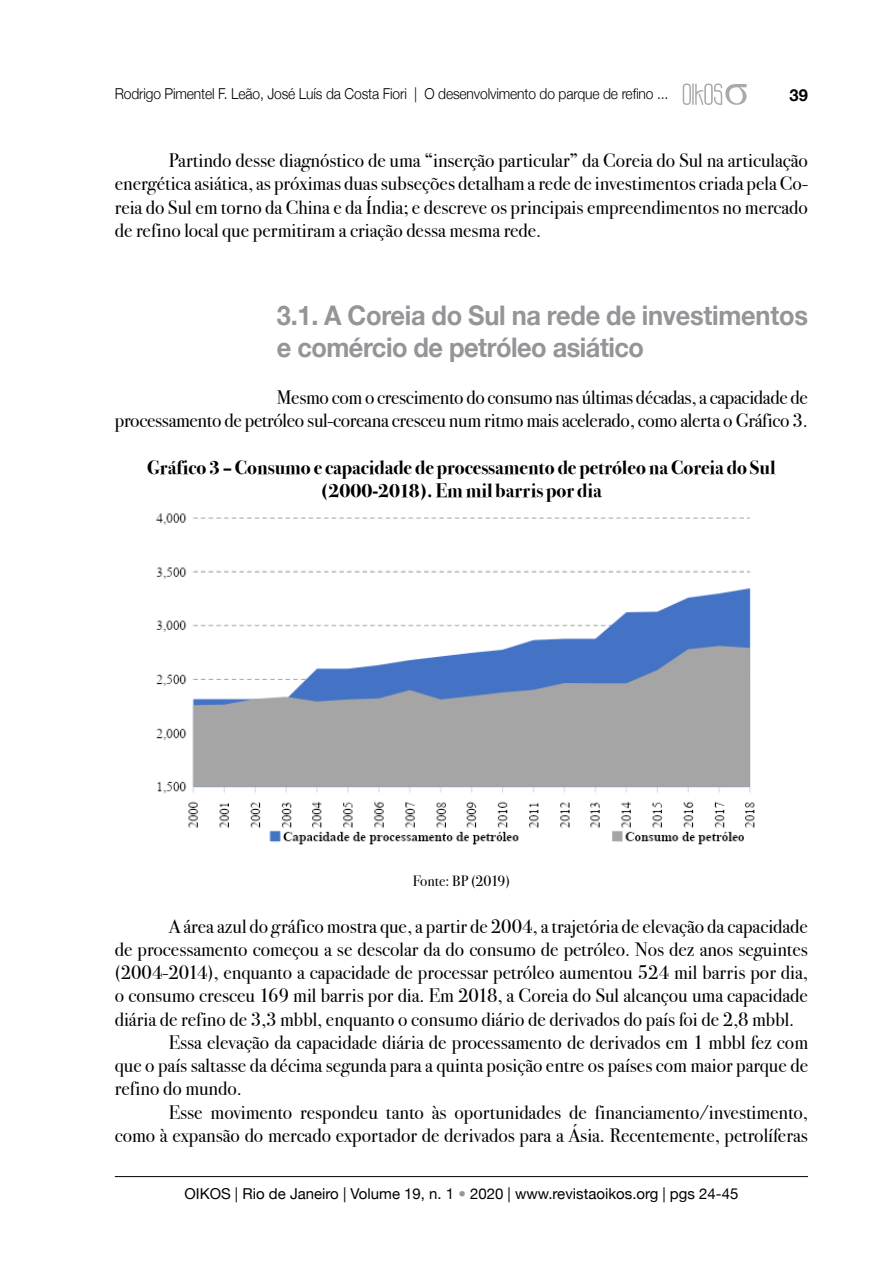
<style>
.page{position:relative;width:893px;height:1263px;background:#fff}
.page>*{position:absolute;margin:0;border:0;box-sizing:border-box;transform-origin:0 0}
.t1{font:700 27px/32.4px "Helvetica Neue";letter-spacing:-.02em;color:#939598;scale:.94 1}
.t2{font:19.5px/23.2px "Bodoni Svty Two ITCTT Book";color:#000;text-align:justify}
.t3{font:19.5px/23.2px "Bodoni Svty Two ITCTT Bold";color:#000;text-align:center}
.t4{font:700 16.5px "Helvetica Neue";color:#000}
.t5{font:300 15px "Helvetica Neue";letter-spacing:-.01em;color:#000;scale:.92 1}
.t6{font:15px "Helvetica Neue";color:#000}
.t7{font:15px "Bodoni Svty Two ITCTT Book";color:#000}
.s1{color:#939598}
</style>
<div class="page">
<svg style="left:683px;top:83px;width:64px;height:22px"></svg>
<hr style="left:115px;top:1176px;width:693px;height:1px;background:#000">
<img style="left:156px;top:513px;width:599px;height:332px">
<p class="t5" style="left:115px;top:85px;width:603px">Rodrigo Pimentel F. Leão, José Luís da Costa Fiori | O desenvolvimento do parque de refino ...</p>
<p class="t4" style="left:790px;top:85px;width:20px">39</p>
<p class="t2" style="left:115px;top:149px;width:695px;text-indent:54px">Partindo desse diagnóstico de uma “inserção particular” da Coreia do Sul na articulação energética asiática, as próximas duas subseções detalham a rede de investimentos criada pela Co&shy;reia do Sul em torno da China e da Índia; e descreve os principais empreendimentos no mercado de refino local que permitiram a criação dessa mesma rede.</p>
<h1 class="t1" style="left:277px;top:298px;width:567px">3.1. A Coreia do Sul na rede de investimentos e comércio de petróleo asiático</h1>
<p class="t2" style="left:115px;top:386px;width:695px;text-align:right">Mesmo com o crescimento do consumo nas últimas décadas, a capacidade de<br>processamento de petróleo sul-coreana cresceu num ritmo mais acelerado, como alerta o Gráfico 3.</p>
<p class="t3" style="left:147px;top:456px;width:630px">Gráfico 3 – Consumo e capacidade de processamento de petróleo na Coreia do Sul (2000-2018). Em mil barris por dia</p>
<p class="t7" style="left:413px;top:872px;width:99px">Fonte: BP (2019)</p>
<p class="t2" style="left:169px;top:914px;width:641px">A área azul do gráfico mostra que, a partir de 2004, a trajetória de elevação da capacidade</p>
<p class="t2" style="left:115px;top:938px;width:695px">de processamento começou a se descolar da do consumo de petróleo. Nos dez anos seguintes</p>
<p class="t2" style="left:115px;top:961px;width:695px">(2004-2014), enquanto a capacidade de processar petróleo aumentou 524 mil barris por dia,</p>
<p class="t2" style="left:115px;top:984px;width:694px">o consumo cresceu 169 mil barris por dia. Em 2018, a Coreia do Sul alcançou uma capacidade</p>
<p class="t2" style="left:115px;top:1007px;width:681px">diária de refino de 3,3 mbbl, enquanto o consumo diário de derivados do país foi de 2,8 mbbl.</p>
<p class="t2" style="left:169px;top:1030px;width:641px">Essa elevação da capacidade diária de processamento de derivados em 1 mbbl fez com</p>
<p class="t2" style="left:115px;top:1054px;width:695px">que o país saltasse da décima segunda para a quinta posição entre os países com maior parque de</p>
<p class="t2" style="left:115px;top:1077px;width:129px">refino do mundo.</p>
<p class="t2" style="left:169px;top:1100px;width:641px">Esse movimento respondeu tanto às oportunidades de financiamento/investimento,</p>
<p class="t2" style="left:115px;top:1123px;width:695px">como à expansão do mercado exportador de derivados para a Ásia. Recentemente, petrolíferas</p>
<p class="t6" style="left:184px;top:1185px;width:555px">OIKOS | Rio de Janeiro | Volume 19, n. 1 <span class="s1">•</span> 2020 | www.revistaoikos.org | pgs 24-45</p>
</div>
